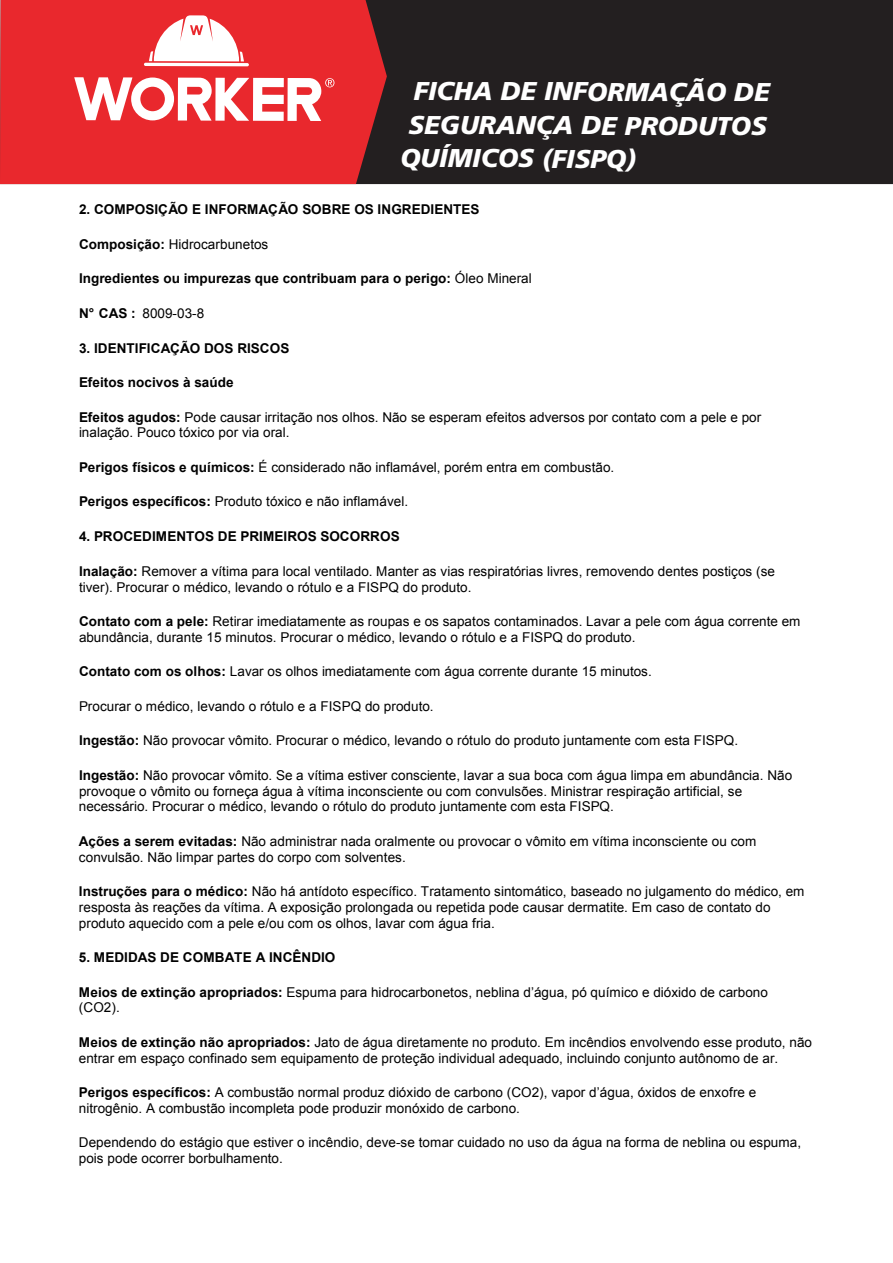
<style>
.page{position:relative;width:893px;height:1263px;background:#fff}
.page>*{position:absolute;margin:0;border:0;box-sizing:border-box;transform-origin:0 0}
.t1{font:italic 900 25.8px "Frutiger";color:#fff}
.t2{font:13.5px/15.8px "Arial";color:#000}
.t3{font:700 13.5px "Arial";color:#000}
.s1{font-weight:700}
.s2{font-weight:400}
</style>
<div class="page">
<div style="left:387px;top:0;width:505px;height:184px;background:#231f20"></div>
<div style="left:0;top:0;width:387px;height:184px;background:#e9282d"></div>
<svg style="left:149px;top:15px;width:95px;height:46px"></svg>
<hr style="left:144px;top:63px;width:105px;height:3px;background:#fff;border-radius:2px">
<svg style="left:74px;top:77px;width:260px;height:44px"></svg>
<h1 class="t1" style="left:413px;top:76px;width:357px">FICHA DE INFORMAÇÃO DE</h1>
<h1 class="t1" style="left:408px;top:110px;width:360px">SEGURANÇA DE PRODUTOS</h1>
<h1 class="t1" style="left:400px;top:143px;width:237px">QUÍMICOS (FISPQ)</h1>
<p class="t3" style="left:79px;top:200px;width:402px">2. COMPOSIÇÃO E INFORMAÇÃO SOBRE OS INGREDIENTES</p>
<p class="t2" style="left:79px;top:236px;width:191px"><span class="s1">Composição:</span> Hidrocarbunetos</p>
<p class="t3" style="left:79px;top:270px;width:454px">Ingredientes ou impurezas que contribuam para o perigo: <span class="s2">Óleo Mineral</span></p>
<p class="t2" style="left:79px;top:305px;width:127px"><span class="s1">N° CAS :</span> 8009-03-8</p>
<p class="t3" style="left:79px;top:339px;width:212px">3. IDENTIFICAÇÃO DOS RISCOS</p>
<p class="t3" style="left:79px;top:373px;width:156px">Efeitos nocivos à saúde</p>
<p class="t2" style="left:79px;top:409px;width:683px"><span class="s1">Efeitos agudos:</span> Pode causar irritação nos olhos. Não se esperam efeitos adversos por contato com a pele e por inalação. Pouco tóxico por via oral.</p>
<p class="t2" style="left:79px;top:459px;width:537px"><span class="s1">Perigos físicos e químicos:</span> É considerado não inflamável, porém entra em combustão.</p>
<p class="t2" style="left:79px;top:494px;width:330px"><span class="s1">Perigos específicos:</span> Produto tóxico e não inflamável.</p>
<p class="t3" style="left:79px;top:527px;width:322px">4. PROCEDIMENTOS DE PRIMEIROS SOCORROS</p>
<p class="t2" style="left:79px;top:563px;width:697px"><span class="s1">Inalação:</span> Remover a vítima para local ventilado. Manter as vias respiratórias livres, removendo dentes postiços (se tiver). Procurar o médico, levando o rótulo e a FISPQ do produto.</p>
<p class="t2" style="left:79px;top:614px;width:723px"><span class="s1">Contato com a pele:</span> Retirar imediatamente as roupas e os sapatos contaminados. Lavar a pele com água corrente em abundância, durante 15 minutos. Procurar o médico, levando o rótulo e a FISPQ do produto.</p>
<p class="t2" style="left:79px;top:664px;width:574px"><span class="s1">Contato com os olhos:</span> Lavar os olhos imediatamente com água corrente durante 15 minutos.</p>
<p class="t2" style="left:79px;top:698px;width:356px">Procurar o médico, levando o rótulo e a FISPQ do produto.</p>
<p class="t2" style="left:79px;top:733px;width:660px"><span class="s1">Ingestão:</span> Não provocar vômito. Procurar o médico, levando o rótulo do produto juntamente com esta FISPQ.</p>
<p class="t2" style="left:79px;top:768px;width:714px"><span class="s1">Ingestão:</span> Não provocar vômito. Se a vítima estiver consciente, lavar a sua boca com água limpa em abundância. Não provoque o vômito ou forneça água à vítima inconsciente ou com convulsões. Ministrar respiração artificial, se necessário. Procurar o médico, levando o rótulo do produto juntamente com esta FISPQ.</p>
<p class="t2" style="left:79px;top:834px;width:678px"><span class="s1">Ações a serem evitadas:</span> Não administrar nada oralmente ou provocar o vômito em vítima inconsciente ou com convulsão. Não limpar partes do corpo com solventes.</p>
<p class="t2" style="left:79px;top:884px;width:727px"><span class="s1">Instruções para o médico:</span> Não há antídoto específico. Tratamento sintomático, baseado no julgamento do médico, em resposta às reações da vítima. A exposição prolongada ou repetida pode causar dermatite. Em caso de contato do produto aquecido com a pele e/ou com os olhos, lavar com água fria.</p>
<p class="t3" style="left:79px;top:948px;width:258px">5. MEDIDAS DE COMBATE A INCÊNDIO</p>
<p class="t2" style="left:79px;top:984px;width:690px"><span class="s1">Meios de extinção apropriados:</span> Espuma para hidrocarbonetos, neblina d’água, pó químico e dióxido de carbono (CO2).</p>
<p class="t2" style="left:79px;top:1034px;width:734px"><span class="s1">Meios de extinção não apropriados:</span> Jato de água diretamente no produto. Em incêndios envolvendo esse produto, não entrar em espaço confinado sem equipamento de proteção individual adequado, incluindo conjunto autônomo de ar.</p>
<p class="t2" style="left:79px;top:1085px;width:678px"><span class="s1">Perigos específicos:</span> A combustão normal produz dióxido de carbono (CO2), vapor d’água, óxidos de enxofre e nitrogênio. A combustão incompleta pode produzir monóxido de carbono.</p>
<p class="t2" style="left:79px;top:1135px;width:723px">Dependendo do estágio que estiver o incêndio, deve-se tomar cuidado no uso da água na forma de neblina ou espuma, pois pode ocorrer borbulhamento.</p>
</div>
